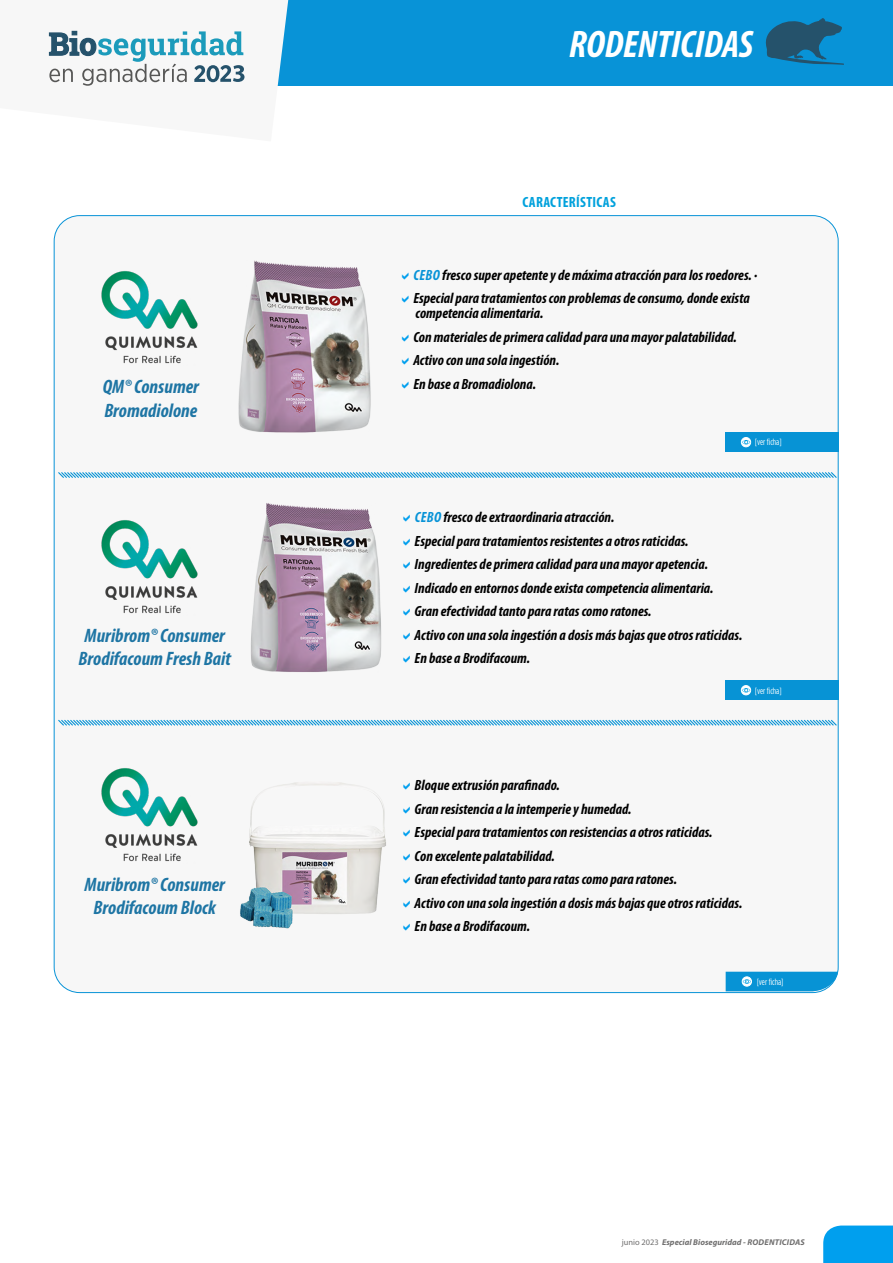
<style>
.page{position:relative;width:893px;height:1263px;background:#fff}
.page>*{position:absolute;margin:0;border:0;box-sizing:border-box;transform-origin:0 0}
.t1{font:italic 700 condensed 38.55px "Myriad Pro";letter-spacing:-.005em;color:#fff}
.t2{font:italic 700 condensed 19.5px/23.4px "Myriad Pro";color:#1e75a4;text-align:center}
.t3{font:italic 700 condensed 14.85px/23.5px "Myriad Pro";color:#000}
.t4{font:700 condensed 14.85px "Myriad Pro";letter-spacing:.02em;color:#00a1dc}
.t5{font:9px "Gotham Condensed";color:#fff}
.t6{font:italic 700 8.4px "Myriad Pro";color:#706f6f}
.s1{color:#0893d7}
.s2{color:#0793d5}
.s3{font-weight:400;font-style:normal}
</style>
<div class="page">
<div style="left:54px;top:216px;width:784px;height:776px;background:#f7f7f7;border-radius:26px"></div>
<svg style="left:58px;top:471px;width:780px;height:8px"></svg>
<svg style="left:58px;top:718px;width:780px;height:9px"></svg>
<div style="left:725px;top:432px;width:113px;height:20px;background:#0793d5"></div>
<svg style="left:741px;top:437px;width:10px;height:10px"></svg>
<div style="left:741px;top:437px;width:10px;height:10px;border:1px solid #fff;border-radius:50%"></div>
<svg style="left:742px;top:440px;width:8px;height:4px"></svg>
<div style="left:725px;top:680px;width:113px;height:20px;background:#0793d5"></div>
<svg style="left:741px;top:685px;width:10px;height:10px"></svg>
<div style="left:741px;top:685px;width:10px;height:10px;border:1px solid #fff;border-radius:50%"></div>
<svg style="left:742px;top:688px;width:8px;height:4px"></svg>
<svg style="left:726px;top:972px;width:112px;height:19px;background:#1a9bd8"></svg>
<img style="left:101px;top:271px;width:97px;height:93px">
<img style="left:101px;top:520px;width:97px;height:94px">
<img style="left:101px;top:768px;width:97px;height:94px">
<img style="left:238px;top:260px;width:133px;height:173px">
<img style="left:240px;top:782px;width:146px;height:147px">
<img style="left:251px;top:503px;width:130px;height:169px">
<div style="left:0;top:0;width:893px;height:85px;background:#0893d7"></div>
<div style="left:823px;top:1225px;width:70px;height:38px;background:#009fee"></div>
<svg style="left:0;top:0;width:291px;height:86px;background:#d5e2e7"></svg>
<svg style="left:765px;top:18px;width:79px;height:47px"></svg>
<h1 class="t1" style="left:569px;top:21px;width:186px">RODENTICIDAS</h1>
<p class="t4" style="left:523px;top:193px;width:95px">CARACTERÍSTICAS</p>
<p class="t3" style="left:413px;top:263px;width:345px"><span class="s1">CEBO</span> fresco super apetente y de máxima atracción para los roedores. ·<br>Especial para tratamientos con problemas de consumo, donde exista</p>
<p class="t3" style="left:413px;top:301px;width:325px">competencia alimentaria.<br>Con materiales de primera calidad para una mayor palatabilidad.<br>Activo con una sola ingestión.</p>
<h2 class="t2" style="left:103px;top:375px;width:98px">QM® Consumer</h2>
<p class="t3" style="left:413px;top:372px;width:124px">En base a Bromadiolona.</p>
<h2 class="t2" style="left:104px;top:398px;width:94px">Bromadiolone</h2>
<p class="t5" style="left:755px;top:437px;width:28px">[ver ficha]</p>
<h2 class="t2" style="left:79px;top:623px;width:154px">Muribrom® Consumer<br>Brodifacoum Fresh Bait</h2>
<p class="t3" style="left:415px;top:505px;width:329px"><span class="s1">CEBO</span> fresco de extraordinaria atracción.<br>Especial para tratamientos resistentes a otros raticidas.<br>Ingredientes de primera calidad para una mayor apetencia.<br>Indicado en entornos donde exista competencia alimentaria.<br>Gran efectividad tanto para ratas como ratones.<br>Activo con una sola ingestión a dosis más bajas que otros raticidas.<br>En base a Brodifacoum.</p>
<p class="t5" style="left:755px;top:685px;width:28px">[ver ficha]</p>
<h2 class="t2" style="left:85px;top:872px;width:142px">Muribrom® Consumer<br>Brodifacoum Block</h2>
<p class="t3" style="left:415px;top:773px;width:329px">Bloque extrusión parafinado.<br>Gran resistencia a la intemperie y humedad.<br>Especial para tratamientos con resistencias a otros raticidas.<br>Con excelente palatabilidad.<br>Gran efectividad tanto para ratas como para ratones.<br>Activo con una sola ingestión a dosis más bajas que otros raticidas.<br>En base a Brodifacoum.</p>
<p class="t5" style="left:754px;top:976px;width:31px"><span class="s2">+</span>[ver ficha]</p>
<p class="t6" style="left:622px;top:1236px;width:184px"><span class="s3">junio 2023</span> Especial Bioseguridad - RODENTICIDAS</p>
</div>
